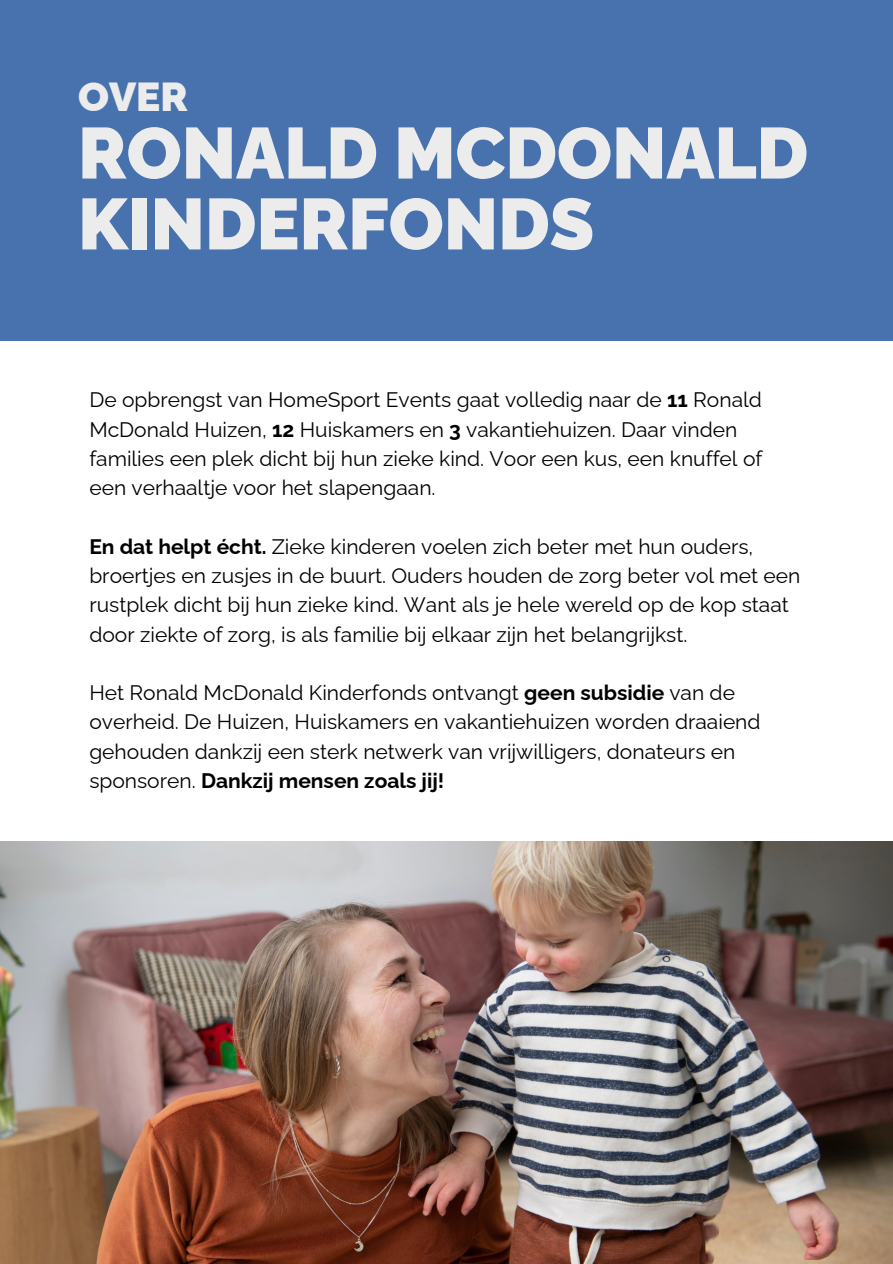
<style>
.page{position:relative;width:893px;height:1264px;background:#fff}
.page>*{position:absolute;margin:0;border:0;box-sizing:border-box;transform-origin:0 0}
.t1{font:900 72px/70.8px "Raleway";color:#edeced}
.t2{font:900 40.5px "Raleway";color:#edeced}
.t3{font:21px/29.2px "Raleway";color:#000}
.s1{font-weight:700}
</style>
<div class="page">
<div style="left:0;top:0;width:892px;height:341px;background:#4872ae"></div>
<img style="left:0;top:841px;width:892px;height:422px">
<p class="t2" style="left:78px;top:73px;width:111px">OVER</p>
<p class="t1" style="left:78px;top:118px;width:731px">RONALD MCDONALD<br>KINDERFONDS</p>
<h1 class="t3" style="left:89px;top:385px;width:674px">De opbrengst van HomeSport Events gaat volledig naar de <span class="s1">11</span> Ronald McDonald Huizen, <span class="s1">12</span> Huiskamers en <span class="s1">3</span> vakantiehuizen. Daar vinden families een plek dicht bij hun zieke kind. Voor een kus, een knuffel of een verhaaltje voor het slapengaan.</h1>
<h1 class="t3" style="left:89px;top:531px;width:712px"><span class="s1">En dat helpt écht.</span> Zieke kinderen voelen zich beter met hun ouders, broertjes en zusjes in de buurt. Ouders houden de zorg beter vol met een rustplek dicht bij hun zieke kind. Want als je hele wereld op de kop staat door ziekte of zorg, is als familie bij elkaar zijn het belangrijkst.</h1>
<p class="t3" style="left:89px;top:678px;width:672px">Het Ronald McDonald Kinderfonds ontvangt <span class="s1">geen subsidie</span> van de overheid. De Huizen, Huiskamers en vakantiehuizen worden draaiend gehouden dankzij een sterk netwerk van vrijwilligers, donateurs en sponsoren. <span class="s1">Dankzij mensen zoals jij!</span></p>
</div>
